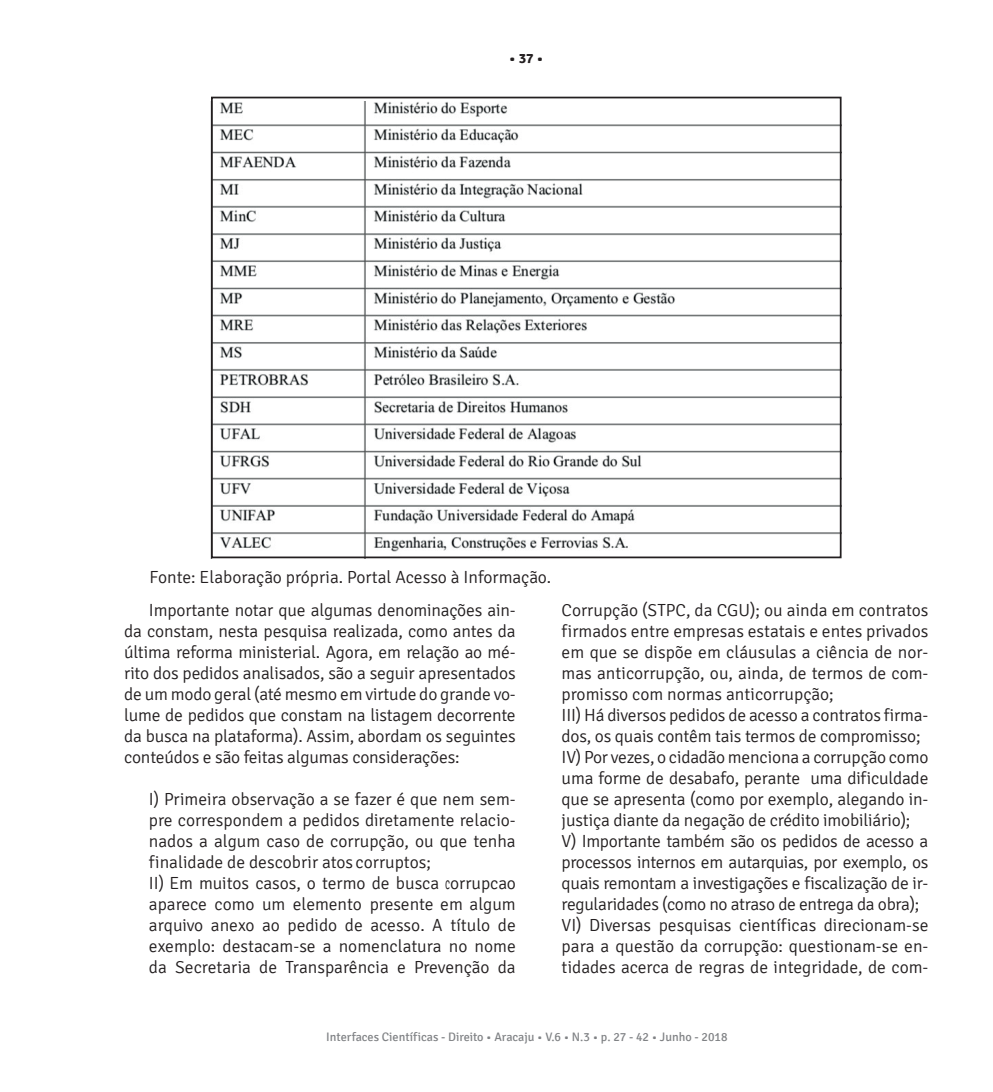
<style>
.page{position:relative;width:993px;height:1092px;background:#fff}
.page>*{position:absolute;margin:0;border:0;box-sizing:border-box;transform-origin:0 0}
.t1{font:300 17.5px/21px "Signika";letter-spacing:-.005em;color:#231f20}
.t2{font:700 14px "Signika";color:#231f20}
.t3{font:12.25px "Signika";color:#808285}
</style>
<div class="page">
<img style="left:210px;top:102px;width:628px;height:456px">
<div style="left:211px;top:97px;width:630px;height:461px;border:2px solid #231f20"></div>
<p class="t2" style="left:509px;top:50px;width:35px">• 37 •</p>
<p class="t1" style="left:149px;top:566px;width:403px">Fonte: Elaboração própria. Portal Acesso à Informação.</p>
<p class="t1" style="left:124px;top:600px;width:393px;text-align:justify;text-indent:25px">Importante notar que algumas denominações ain&shy;da constam, nesta pesquisa realizada, como antes da última reforma ministerial. Agora, em relação ao mé&shy;rito dos pedidos analisados, são a seguir apresentados de um modo geral (até mesmo em virtude do grande vo&shy;lume de pedidos que constam na listagem decorrente da busca na plataforma). Assim, abordam os seguintes conteúdos e são feitas algumas considerações:</p>
<p class="t1" style="left:149px;top:789px;width:368px">I) Primeira observação a se fazer é que nem sem&shy;pre correspondem a pedidos diretamente relacio&shy;nados a algum caso de corrupção, ou que tenha finalidade de descobrir atos corruptos;<br>II) Em muitos casos, o termo de busca ―corrupcao aparece como um elemento presente em algum arquivo anexo ao pedido de acesso. A título de exemplo: destacam-se a nomenclatura no nome da Secretaria de Transparência e Prevenção da</p>
<p class="t1" style="left:561px;top:600px;width:368px">Corrupção (STPC, da CGU); ou ainda em contratos firmados entre empresas estatais e entes privados em que se dispõe em cláusulas a ciência de nor&shy;mas anticorrupção, ou, ainda, de termos de com&shy;promisso com normas anticorrupção;<br>III) Há diversos pedidos de acesso a contratos firma&shy;dos, os quais contêm tais termos de compromisso; IV) Por vezes, o cidadão menciona a corrupção como uma forme de desabafo, perante uma dificuldade que se apresenta (como por exemplo, alegando in&shy;justiça diante da negação de crédito imobiliário); V) Importante também são os pedidos de acesso a processos internos em autarquias, por exemplo, os quais remontam a investigações e fiscalização de ir&shy;regularidades (como no atraso de entrega da obra); VI) Diversas pesquisas científicas direcionam-se para a questão da corrupção: questionam-se en&shy;tidades acerca de regras de integridade, de com-</p>
<p class="t3" style="left:326px;top:1030px;width:402px">Interfaces Científicas - Direito • Aracaju • V.6 • N.3 • p. 27 - 42 • Junho - 2018</p>
</div>
